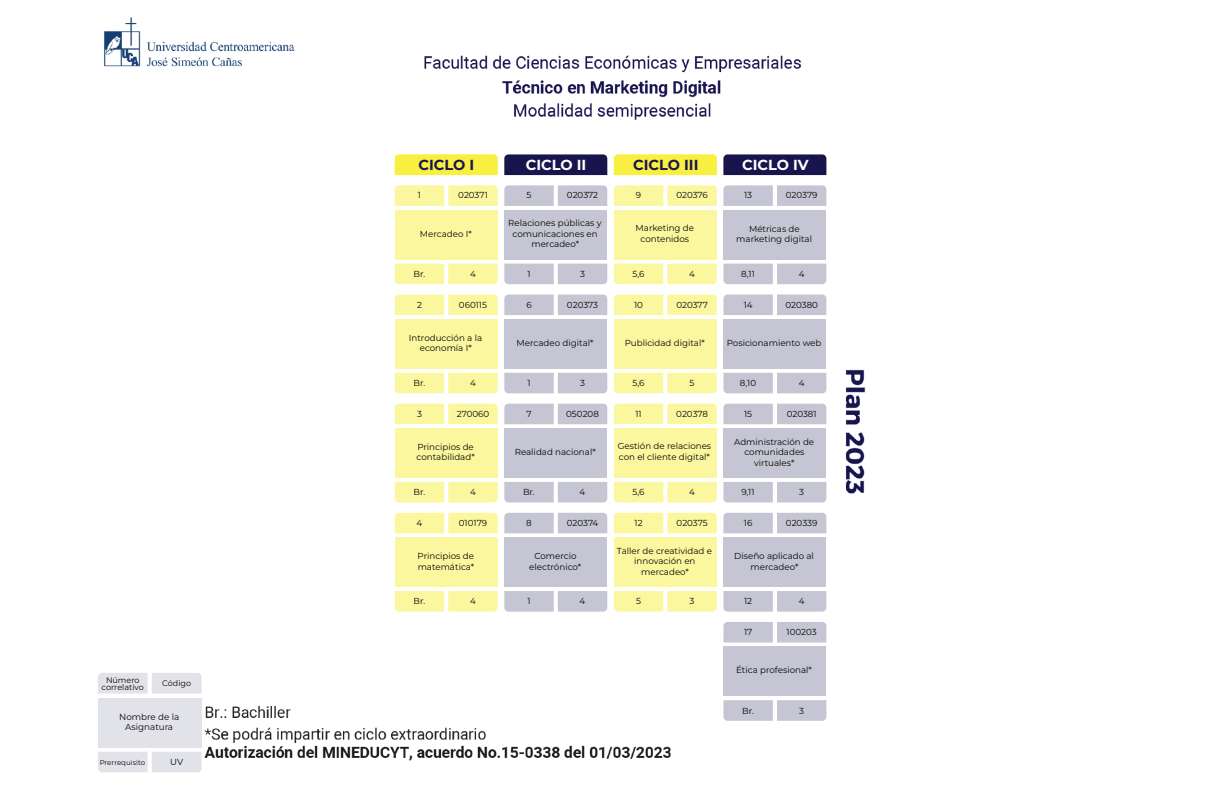
<style>
.page{position:relative;width:1224px;height:792px;background:#fff}
.page>*{position:absolute;margin:0;border:0;box-sizing:border-box;transform-origin:0 0}
.t1{font:700 14.5px "Montserrat";color:#18154e}
.t2{font:700 14.5px "Montserrat";color:#fff}
.t3{font:8.8px/10.5px "Montserrat";color:#050504;text-align:center}
.t4{font:8.7px/10.5px "Montserrat";color:#050504;text-align:center}
.t5{font:8px "Montserrat";color:#050504}
.t6{font:7px "Montserrat";color:#050504}
</style>
<div class="page">
<img style="left:98px;top:17px;width:768px;height:756px">
<div style="left:395px;top:210px;width:103px;height:49px;background:#fbf79f"></div>
<svg style="left:395px;top:185px;width:103px;height:21px"></svg>
<div style="left:395px;top:264px;width:103px;height:20px;background:#fbf79f"></div>
<div style="left:504px;top:210px;width:103px;height:49px;background:#c5c5d3"></div>
<svg style="left:504px;top:185px;width:103px;height:21px"></svg>
<div style="left:504px;top:264px;width:103px;height:20px;background:#c5c5d3"></div>
<div style="left:614px;top:210px;width:103px;height:49px;background:#fbf79f"></div>
<svg style="left:614px;top:185px;width:103px;height:21px"></svg>
<div style="left:614px;top:264px;width:103px;height:20px;background:#fbf79f"></div>
<div style="left:723px;top:210px;width:103px;height:49px;background:#c5c5d3"></div>
<svg style="left:723px;top:185px;width:103px;height:21px"></svg>
<div style="left:723px;top:264px;width:103px;height:20px;background:#c5c5d3"></div>
<div style="left:395px;top:154px;width:103px;height:21px;background:#f8ef40"></div>
<div style="left:614px;top:154px;width:103px;height:21px;background:#f8ef40"></div>
<div style="left:504px;top:154px;width:103px;height:21px;background:#18154e"></div>
<div style="left:723px;top:154px;width:103px;height:21px;background:#18154e"></div>
<div style="left:395px;top:319px;width:103px;height:50px;background:#fbf79f"></div>
<div style="left:395px;top:295px;width:103px;height:20px;background:#fbf79f"></div>
<div style="left:395px;top:373px;width:103px;height:20px;background:#fbf79f"></div>
<div style="left:504px;top:319px;width:103px;height:50px;background:#c5c5d3"></div>
<div style="left:504px;top:295px;width:103px;height:20px;background:#c5c5d3"></div>
<div style="left:504px;top:373px;width:103px;height:20px;background:#c5c5d3"></div>
<div style="left:614px;top:319px;width:103px;height:50px;background:#fbf79f"></div>
<div style="left:614px;top:295px;width:103px;height:20px;background:#fbf79f"></div>
<div style="left:614px;top:373px;width:103px;height:20px;background:#fbf79f"></div>
<div style="left:723px;top:319px;width:103px;height:50px;background:#c5c5d3"></div>
<div style="left:723px;top:295px;width:103px;height:20px;background:#c5c5d3"></div>
<div style="left:723px;top:373px;width:103px;height:20px;background:#c5c5d3"></div>
<div style="left:395px;top:428px;width:103px;height:50px;background:#fbf79f"></div>
<div style="left:395px;top:404px;width:103px;height:20px;background:#fbf79f"></div>
<div style="left:395px;top:482px;width:103px;height:20px;background:#fbf79f"></div>
<div style="left:504px;top:428px;width:103px;height:50px;background:#c5c5d3"></div>
<div style="left:504px;top:404px;width:103px;height:20px;background:#c5c5d3"></div>
<div style="left:504px;top:482px;width:103px;height:20px;background:#c5c5d3"></div>
<div style="left:614px;top:428px;width:103px;height:50px;background:#fbf79f"></div>
<div style="left:614px;top:404px;width:103px;height:20px;background:#fbf79f"></div>
<div style="left:614px;top:482px;width:103px;height:20px;background:#fbf79f"></div>
<div style="left:723px;top:428px;width:103px;height:50px;background:#c5c5d3"></div>
<div style="left:723px;top:404px;width:103px;height:20px;background:#c5c5d3"></div>
<div style="left:723px;top:482px;width:103px;height:20px;background:#c5c5d3"></div>
<div style="left:395px;top:538px;width:103px;height:49px;background:#fbf79f"></div>
<div style="left:395px;top:513px;width:103px;height:20px;background:#fbf79f"></div>
<svg style="left:395px;top:591px;width:103px;height:21px"></svg>
<div style="left:504px;top:538px;width:103px;height:49px;background:#c5c5d3"></div>
<div style="left:504px;top:513px;width:103px;height:20px;background:#c5c5d3"></div>
<svg style="left:504px;top:591px;width:103px;height:21px"></svg>
<div style="left:614px;top:538px;width:103px;height:49px;background:#fbf79f"></div>
<div style="left:614px;top:513px;width:103px;height:20px;background:#fbf79f"></div>
<svg style="left:614px;top:591px;width:103px;height:21px"></svg>
<div style="left:723px;top:538px;width:103px;height:49px;background:#c5c5d3"></div>
<div style="left:723px;top:513px;width:103px;height:20px;background:#c5c5d3"></div>
<svg style="left:723px;top:591px;width:103px;height:21px"></svg>
<div style="left:723px;top:647px;width:103px;height:49px;background:#c5c5d3"></div>
<svg style="left:723px;top:622px;width:103px;height:21px"></svg>
<svg style="left:723px;top:700px;width:103px;height:21px"></svg>
<div style="left:98px;top:698px;width:104px;height:49px;background:#e2e2e9"></div>
<svg style="left:98px;top:673px;width:104px;height:21px"></svg>
<div style="left:98px;top:752px;width:104px;height:20px;background:#e2e2e9"></div>
<p class="t5" style="left:106px;top:675px;width:35px">Número</p>
<p class="t5" style="left:162px;top:678px;width:30px">Código</p>
<p class="t5" style="left:102px;top:682px;width:44px">correlativo</p>
<p class="t3" style="left:119px;top:711px;width:62px">Nombre de la<br>Asignatura</p>
<p class="t6" style="left:100px;top:758px;width:47px">Prerrequisito</p>
<p class="t3" style="left:170px;top:756px;width:15px">UV</p>
<h1 class="t1" style="left:419px;top:154px;width:57px">CICLO I</h1>
<p class="t4" style="left:418px;top:190px;width:5px">1</p>
<p class="t4" style="left:458px;top:190px;width:31px">020371</p>
<h1 class="t2" style="left:526px;top:154px;width:62px">CICLO II</h1>
<p class="t4" style="left:527px;top:190px;width:6px">5</p>
<p class="t4" style="left:567px;top:190px;width:33px">020372</p>
<h1 class="t1" style="left:633px;top:154px;width:67px">CICLO III</h1>
<p class="t4" style="left:636px;top:190px;width:7px">9</p>
<p class="t4" style="left:676px;top:190px;width:33px">020376</p>
<h1 class="t2" style="left:742px;top:154px;width:68px">CICLO IV</h1>
<p class="t4" style="left:744px;top:190px;width:10px">13</p>
<p class="t4" style="left:786px;top:190px;width:33px">020379</p>
<p class="t4" style="left:420px;top:228px;width:53px">Mercadeo I*</p>
<p class="t4" style="left:508px;top:218px;width:95px">Relaciones públicas y comunicaciones en mercadeo*</p>
<p class="t4" style="left:636px;top:222px;width:60px">Marketing de contenidos</p>
<p class="t4" style="left:736px;top:223px;width:77px">Métricas de marketing digital</p>
<p class="t4" style="left:632px;top:268px;width:13px">5,6</p>
<p class="t4" style="left:413px;top:268px;width:13px">Br.</p>
<p class="t4" style="left:470px;top:268px;width:7px">4</p>
<p class="t4" style="left:689px;top:268px;width:7px">4</p>
<p class="t4" style="left:527px;top:268px;width:5px">1</p>
<p class="t4" style="left:580px;top:268px;width:6px">3</p>
<p class="t4" style="left:741px;top:268px;width:15px">8,11</p>
<p class="t4" style="left:799px;top:268px;width:7px">4</p>
<p class="t4" style="left:417px;top:299px;width:6px">2</p>
<p class="t4" style="left:459px;top:299px;width:30px">060115</p>
<p class="t4" style="left:526px;top:299px;width:7px">6</p>
<p class="t4" style="left:567px;top:299px;width:33px">020373</p>
<p class="t4" style="left:634px;top:299px;width:10px">10</p>
<p class="t4" style="left:676px;top:299px;width:33px">020377</p>
<p class="t4" style="left:744px;top:299px;width:10px">14</p>
<p class="t4" style="left:785px;top:299px;width:34px">020380</p>
<p class="t4" style="left:409px;top:332px;width:75px">Introducción a la economía I*</p>
<p class="t4" style="left:517px;top:337px;width:78px">Mercadeo digital*</p>
<p class="t4" style="left:625px;top:337px;width:82px">Publicidad digital*</p>
<p class="t4" style="left:727px;top:337px;width:96px">Posicionamiento web</p>
<p class="t4" style="left:632px;top:377px;width:13px">5,6</p>
<p class="t4" style="left:413px;top:377px;width:13px">Br.</p>
<p class="t4" style="left:470px;top:377px;width:7px">4</p>
<p class="t4" style="left:690px;top:377px;width:6px">5</p>
<p class="t4" style="left:527px;top:377px;width:5px">1</p>
<p class="t4" style="left:580px;top:377px;width:6px">3</p>
<p class="t4" style="left:740px;top:377px;width:18px">8,10</p>
<p class="t4" style="left:799px;top:377px;width:7px">4</p>
<p class="t4" style="left:417px;top:408px;width:6px">3</p>
<p class="t4" style="left:457px;top:408px;width:34px">270060</p>
<p class="t4" style="left:526px;top:408px;width:7px">7</p>
<p class="t4" style="left:566px;top:408px;width:34px">050208</p>
<p class="t4" style="left:635px;top:408px;width:8px">11</p>
<p class="t4" style="left:676px;top:408px;width:33px">020378</p>
<p class="t4" style="left:744px;top:408px;width:10px">15</p>
<p class="t4" style="left:787px;top:408px;width:32px">020381</p>
<p class="t4" style="left:417px;top:441px;width:60px;text-align:left">Principios de contabilidad*</p>
<p class="t4" style="left:515px;top:447px;width:82px">Realidad nacional*</p>
<p class="t4" style="left:618px;top:441px;width:95px;text-align:left">Gestión de relaciones con el cliente digital*</p>
<p class="t4" style="left:734px;top:436px;width:82px">Administración de comunidades virtuales*</p>
<p class="t4" style="left:632px;top:487px;width:13px">5,6</p>
<p class="t4" style="left:413px;top:487px;width:13px">Br.</p>
<p class="t4" style="left:470px;top:487px;width:7px">4</p>
<p class="t4" style="left:689px;top:487px;width:7px">4</p>
<p class="t4" style="left:523px;top:487px;width:13px">Br.</p>
<p class="t4" style="left:580px;top:487px;width:7px">4</p>
<p class="t4" style="left:741px;top:487px;width:15px">9,11</p>
<p class="t4" style="left:799px;top:487px;width:6px">3</p>
<p class="t4" style="left:417px;top:517px;width:7px">4</p>
<p class="t4" style="left:459px;top:517px;width:30px">010179</p>
<p class="t4" style="left:526px;top:517px;width:7px">8</p>
<p class="t4" style="left:567px;top:517px;width:33px">020374</p>
<p class="t4" style="left:635px;top:517px;width:10px">12</p>
<p class="t4" style="left:677px;top:517px;width:33px">020375</p>
<p class="t4" style="left:744px;top:517px;width:10px">16</p>
<p class="t4" style="left:786px;top:517px;width:33px">020339</p>
<p class="t4" style="left:418px;top:550px;width:58px;text-align:left">Principios de matemática*</p>
<p class="t4" style="left:529px;top:550px;width:54px">Comercio electrónico*</p>
<p class="t4" style="left:617px;top:545px;width:97px">Taller de creatividad e innovación en mercadeo*</p>
<p class="t4" style="left:734px;top:550px;width:81px">Diseño aplicado al mercadeo*</p>
<p class="t4" style="left:413px;top:596px;width:13px">Br.</p>
<p class="t4" style="left:470px;top:596px;width:7px">4</p>
<p class="t4" style="left:690px;top:596px;width:6px">3</p>
<p class="t4" style="left:636px;top:596px;width:6px">5</p>
<p class="t4" style="left:527px;top:596px;width:5px">1</p>
<p class="t4" style="left:580px;top:596px;width:7px">4</p>
<p class="t4" style="left:744px;top:596px;width:10px">12</p>
<p class="t4" style="left:799px;top:596px;width:7px">4</p>
<p class="t4" style="left:744px;top:626px;width:10px">17</p>
<p class="t4" style="left:787px;top:626px;width:32px">100203</p>
<p class="t4" style="left:736px;top:664px;width:77px">Ética profesional*</p>
<p class="t4" style="left:742px;top:705px;width:13px">Br.</p>
<p class="t4" style="left:799px;top:705px;width:6px">3</p>
</div>
